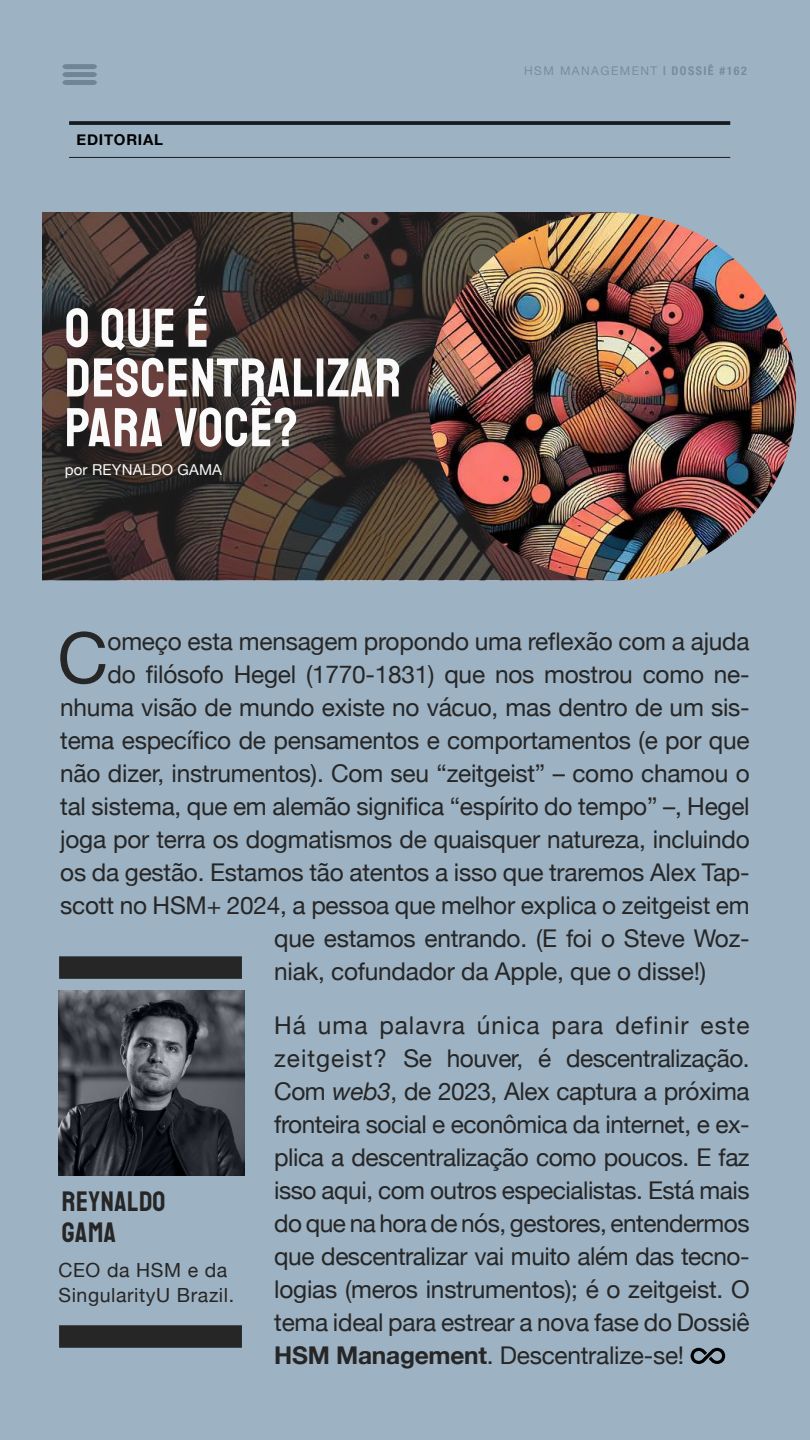
<style>
.page{position:relative;width:810px;height:1440px;background:#9db2c3}
.page>*{position:absolute;margin:0;border:0;box-sizing:border-box;transform-origin:0 0}
.t1{font:70.65px "Helvetica Neue";color:#262626}
.t2{font:54.68px/49.7px "Staatliches";letter-spacing:.02em;color:#fafafa}
.t3{font:28.5px/30.8px "Staatliches";letter-spacing:.02em;color:#262626}
.t4{font:24.45px/33px "Helvetica Neue";letter-spacing:-.01em;color:#262626;text-align:justify}
.t5{font:19.5px/25.5px "Helvetica Neue";letter-spacing:.03em;color:#262626}
.t6{font:15px "Helvetica Neue";letter-spacing:.01em;color:#fafafa}
.t7{font:700 15px "Helvetica Neue";letter-spacing:.05em;color:#000}
.t8{font:12px "Helvetica Neue";letter-spacing:.12em;color:#808080}
.s1{font-weight:700;font-stretch:condensed}
.s2{font-style:italic}
.s3{font-weight:700}
</style>
<div class="page">
<img style="left:43px;top:213px;width:555px;height:367px">
<hr style="left:69px;top:157px;width:661px;height:1px;background:#171a21">
<svg style="left:69px;top:121px;width:661px;height:4px;background:#1f232a"></svg>
<svg style="left:691px;top:1348px;width:35px;height:16px"></svg>
<img style="left:428px;top:213px;width:368px;height:367px;border-radius:184px">
<div style="left:59px;top:956px;width:183px;height:23px;background:#262626"></div>
<div style="left:59px;top:1325px;width:183px;height:23px;background:#262626"></div>
<img style="left:58px;top:991px;width:186px;height:185px">
<p class="t7" style="left:77px;top:128px;width:88px">EDITORIAL</p>
<h2 class="t2" style="left:65px;top:303px;width:338px">O QUE É<br>DESCENTRALIZAR<br>PARA VOCÊ?</h2>
<p class="t6" style="left:65px;top:459px;width:159px">por REYNALDO GAMA</p>
<p class="t8" style="left:524px;top:62px;width:224px">HSM MANAGEMENT <span class="s1">| DOSSIÊ #162</span></p>
<h1 class="t1" style="left:57px;top:607px;width:53px">C</h1>
<p class="t4" style="left:108px;top:626px;width:644px">omeço esta mensagem propondo uma reflexão com a ajuda</p>
<p class="t4" style="left:108px;top:659px;width:644px">do filósofo Hegel (1770-1831) que nos mostrou como ne-</p>
<p class="t4" style="left:60px;top:692px;width:691px">nhuma visão de mundo existe no vácuo, mas dentro de um sis-</p>
<p class="t4" style="left:60px;top:725px;width:691px">tema específico de pensamentos e comportamentos (e por que</p>
<p class="t4" style="left:60px;top:758px;width:691px">não dizer, instrumentos). Com seu “zeitgeist” – como chamou o</p>
<p class="t4" style="left:60px;top:791px;width:691px">tal sistema, que em alemão significa “espírito do tempo” –, Hegel</p>
<p class="t4" style="left:60px;top:824px;width:691px">joga por terra os dogmatismos de quaisquer natureza, incluindo</p>
<p class="t4" style="left:60px;top:857px;width:691px">os da gestão. Estamos tão atentos a isso que traremos Alex Tap-</p>
<p class="t4" style="left:60px;top:890px;width:691px">scott no HSM+ 2024, a pessoa que melhor explica o zeitgeist em</p>
<p class="t4" style="left:274px;top:923px;width:477px">que estamos entrando. (E foi o Steve Woz-</p>
<p class="t4" style="left:274px;top:956px;width:434px">niak, cofundador da Apple, que o disse!)</p>
<p class="t4" style="left:274px;top:1010px;width:477px">Há uma palavra única para definir este zeitgeist? Se houver, é descentralização.<br>Com <span class="s2">web3</span>, de 2023, Alex captura a próxima fronteira social e econômica da internet, e ex&shy;plica a descentralização como poucos. E faz isso aqui, com outros especialistas. Está mais do que na hora de nós, gestores, entendermos que descentralizar vai muito além das tecno&shy;logias (meros instrumentos); é o zeitgeist. O tema ideal para estrear a nova fase do Dossiê <span class="s3">HSM Management</span>. Descentralize-se!</p>
<p class="t3" style="left:62px;top:1185px;width:105px">REYNALDO<br>GAMA</p>
<p class="t5" style="left:58px;top:1258px;width:177px">CEO da HSM e da<br>SingularityU Brazil.</p>
</div>
